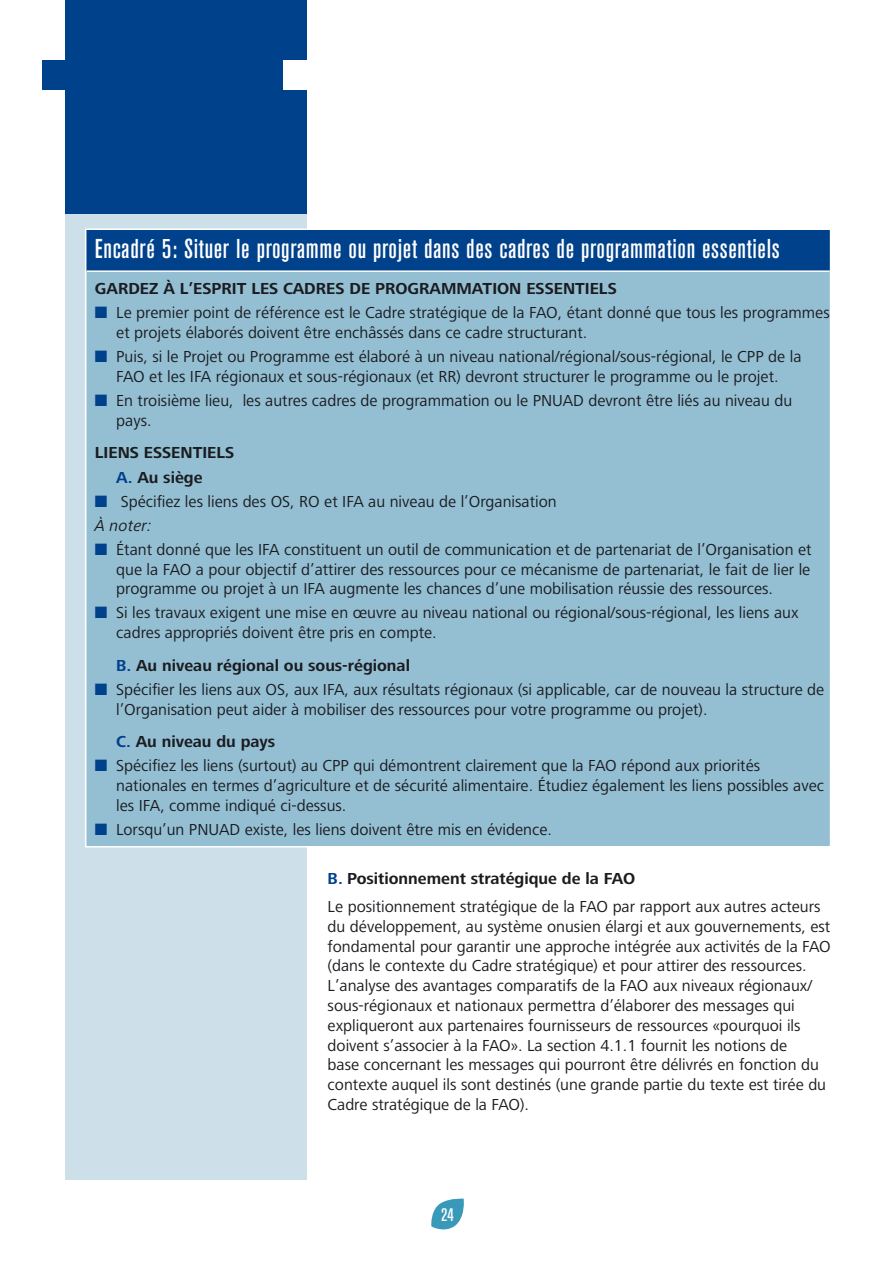
<style>
.page{position:relative;width:895px;height:1264px;background:#fff}
.page>*{position:absolute;margin:0;border:0;box-sizing:border-box;transform-origin:0 0}
.t1{font:500 27px "Akzidenz Grot Con BQ";letter-spacing:.025em;color:#fff}
.t2{font:500 18px "Akzidenz Grot Con BQ";color:#fff}
.t3{font:16.5px/19.8px "Frutiger Next LT";color:#1b1c20}
.t4{font:700 16.5px "Frutiger Next LT";color:#1b1c20}
.t5{font:italic 16.5px "Frutiger Next LT";color:#1b1c20}
.s1{font-weight:700}
.s2{font-weight:700;color:#00418b}
</style>
<div class="page">
<svg style="left:431px;top:1198px;width:32px;height:31px"></svg>
<div style="left:42px;top:60px;width:26px;height:30px;background:#00418b"></div>
<div style="left:65px;top:0;width:241px;height:213px;background:#00418b"></div>
<div style="left:65px;top:214px;width:241px;height:965px;background:#cde0ea"></div>
<div style="left:282px;top:60px;width:24px;height:30px;background:#fff"></div>
<div style="left:86px;top:229px;width:744px;height:617px;background:#94bfd3"></div>
<div style="left:86px;top:230px;width:743px;height:41px;background:#00418b"></div>
<hr style="left:86px;top:270px;width:743px;height:2px;background:#fff">
<h1 class="t1" style="left:95px;top:239px;width:686px">Encadré 5: Situer le programme ou projet dans des cadres de programmation essentiels</h1>
<p class="t4" style="left:95px;top:282px;width:523px">GARDEZ À L’ESPRIT LES CADRES DE PROGRAMMATION ESSENTIELS</p>
<p class="t3" style="left:116px;top:304px;width:714px">Le premier point de référence est le Cadre stratégique de la FAO, étant donné que tous les programmes et projets élaborés doivent être enchâssés dans ce cadre structurant.</p>
<p class="t3" style="left:116px;top:348px;width:686px">Puis, si le Projet ou Programme est élaboré à un niveau national/régional/sous-régional, le CPP de la<br>FAO et les IFA régionaux et sous-régionaux (et RR) devront structurer le programme ou le projet.</p>
<p class="t3" style="left:116px;top:392px;width:677px">En troisième lieu, les autres cadres de programmation ou le PNUAD devront être liés au niveau du pays.</p>
<p class="t3" style="left:116px;top:442px;width:442px;line-height:24px;text-indent:-21px"><span class="s1">LIENS ESSENTIELS<br></span><span class="s2">A.</span> <span class="s1">Au siège<br></span>Spécifiez les liens des OS, RO et IFA au niveau de l’Organisation</p>
<p class="t5" style="left:95px;top:519px;width:58px">À noter:</p>
<p class="t3" style="left:116px;top:540px;width:696px;text-align:justify">Étant donné que les IFA constituent un outil de communication et de partenariat de l’Organisation et que la FAO a pour objectif d’attirer des ressources pour ce mécanisme de partenariat, le fait de lier le programme ou projet à un IFA augmente les chances d’une mobilisation réussie des ressources.</p>
<p class="t3" style="left:116px;top:604px;width:683px">Si les travaux exigent une mise en œuvre au niveau national ou régional/sous-régional, les liens aux cadres appropriés doivent être pris en compte.</p>
<p class="t3" style="left:116px;top:654px;width:709px;line-height:24px"><span class="s2">B.</span> <span class="s1">Au niveau régional ou sous-régional<br></span>Spécifier les liens aux OS, aux IFA, aux résultats régionaux (si applicable, car de nouveau la structure de</p>
<p class="t3" style="left:116px;top:694px;width:592px;line-height:32.5px">l’Organisation peut aider à mobiliser des ressources pour votre programme ou projet).<br><span class="s2">C.</span> <span class="s1">Au niveau du pays</span></p>
<p class="t3" style="left:116px;top:757px;width:709px">Spécifiez les liens (surtout) au CPP qui démontrent clairement que la FAO répond aux priorités nationales en termes d’agriculture et de sécurité alimentaire. Étudiez également les liens possibles avec les IFA, comme indiqué ci-dessus.</p>
<p class="t3" style="left:116px;top:821px;width:437px">Lorsqu’un PNUAD existe, les liens doivent être mis en évidence.</p>
<p class="t3" style="left:327px;top:865px;width:494px;line-height:28.3px"><span class="s2">B.</span> <span class="s1">Positionnement stratégique de la FAO<br></span>Le positionnement stratégique de la FAO par rapport aux autres acteurs</p>
<p class="t3" style="left:327px;top:917px;width:504px">du développement, au système onusien élargi et aux gouvernements, est fondamental pour garantir une approche intégrée aux activités de la FAO (dans le contexte du Cadre stratégique) et pour attirer des ressources.<br>L’analyse des avantages comparatifs de la FAO aux niveaux régionaux/ sous-régionaux et nationaux permettra d’élaborer des messages qui expliqueront aux partenaires fournisseurs de ressources «pourquoi ils doivent s’associer à la FAO». La section 4.1.1 fournit les notions de<br>base concernant les messages qui pourront être délivrés en fonction du contexte auquel ils sont destinés (une grande partie du texte est tirée du Cadre stratégique de la FAO).</p>
<p class="t2" style="left:441px;top:1208px;width:14px">24</p>
</div>
